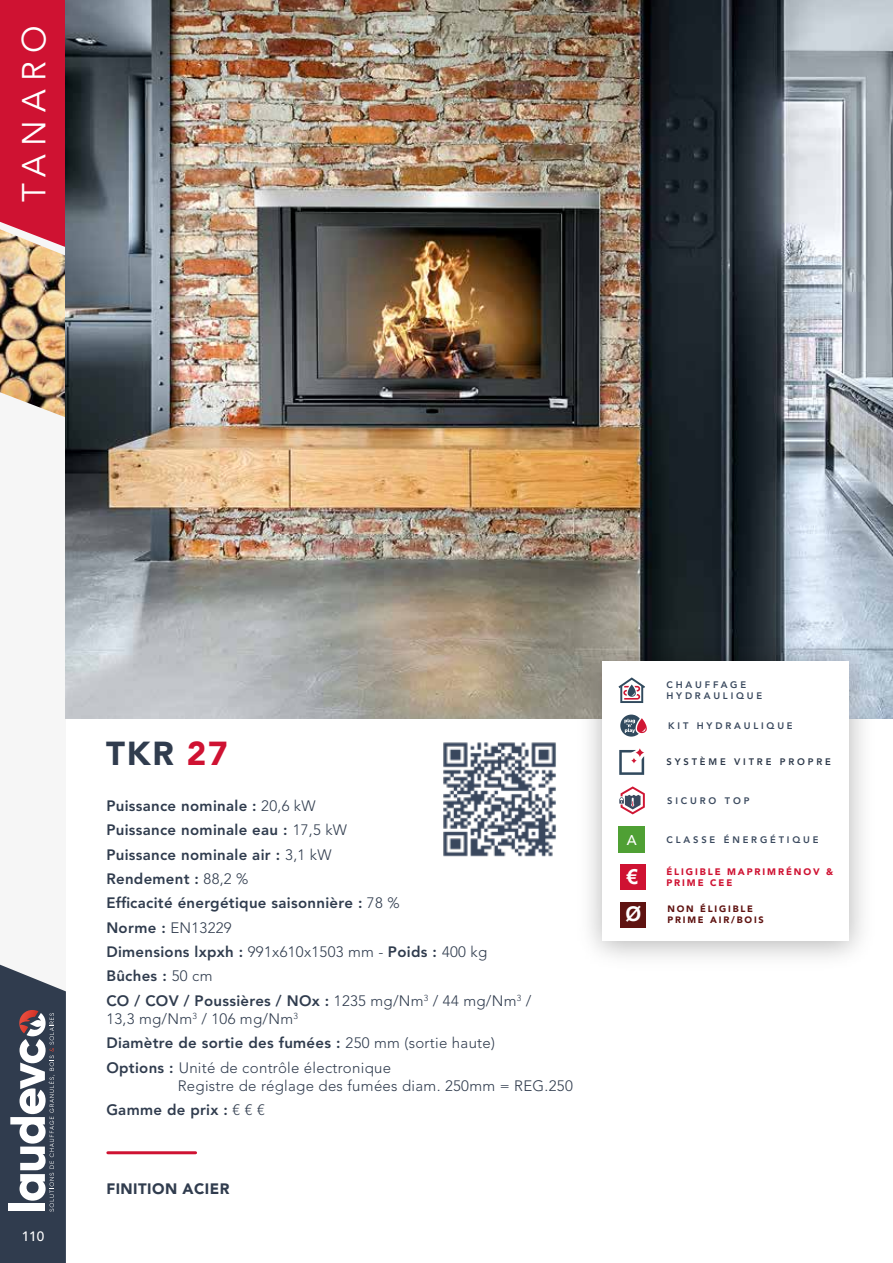
<style>
.page{position:relative;width:893px;height:1263px;background:#fff}
.page>*{position:absolute;margin:0;border:0;box-sizing:border-box;transform-origin:0 0}
.t1{font:33px "Avenir LT Std";letter-spacing:.25em;color:#fff}
.t2{font:900 33px "Avenir LT Std";color:#303c4e}
.t3{font:700 20.55px "Arial";color:#fff}
.t4{font:700 20.25px "Arial";color:#fff}
.t5{font:800 15px/24.3px "Avenir LT Std";letter-spacing:.02em;color:#303c4e}
.t6{font:300 15px/24.5px "Avenir LT Std";letter-spacing:.02em;color:#303c4e}
.t7{font:900 15px "Avenir LT Std";letter-spacing:.03em;color:#303c4e}
.t8{font:500 14.1px "Avenir LT Std";color:#fff}
.t9{font:500 13.5px "Avenir LT Std";color:#fff}
.t10{font:800 9.45px/11.2px "Avenir LT Std";letter-spacing:.3em;color:#3a495e}
.t11{font:900 9.45px/11.2px "Avenir LT Std";letter-spacing:.2em;color:#cf1232}
.t12{font:800 9.45px "Avenir LT Std";letter-spacing:.3em;color:#2c3849}
.t13{font:900 9.15px/11.1px "Avenir LT Std";letter-spacing:.2em;color:#5f1311}
.s1{color:#cf1232}
.s2{font-weight:300}
.s3{font-weight:800}
</style>
<div class="page">
<div style="left:0;top:0;width:66px;height:1065px;background:#f6f6f6"></div>
<div style="left:0;top:0;width:66px;height:224px;background:#cf1232"></div>
<svg style="left:0;top:964px;width:66px;height:299px"></svg>
<img style="left:0;top:224px;width:66px;height:193px">
<img style="left:66px;top:0;width:827px;height:719px">
<img style="left:566px;top:628px;width:319px;height:329px">
<div style="left:603px;top:661px;width:246px;height:280px;background:#fff"></div>
<div style="left:619px;top:826px;width:26px;height:27px;background:#4fa034"></div>
<svg style="left:618px;top:677px;width:27px;height:26px"></svg>
<svg style="left:619px;top:750px;width:25px;height:25px"></svg>
<div style="left:620px;top:864px;width:26px;height:26px;background:#cf1232"></div>
<div style="left:620px;top:902px;width:26px;height:25px;background:#5f1311"></div>
<svg style="left:620px;top:714px;width:27px;height:23px"></svg>
<svg style="left:619px;top:786px;width:26px;height:28px"></svg>
<img style="left:443px;top:742px;width:113px;height:115px">
<hr style="left:108px;top:1151px;width:88px;height:3px;background:#cf1232">
<h1 class="t1" style="left:15px;top:202px;width:177px;rotate:-90deg">TANARO</h1>
<p class="t9" style="left:22px;top:1229px;width:24px">110</p>
<h1 class="t2" style="left:106px;top:733px;width:123px">TKR <span class="s1">27</span></h1>
<p class="t5" style="left:106px;top:793px;width:426px">Puissance nominale : <span class="s2">20,6 kW<br></span>Puissance nominale eau : <span class="s2">17,5 kW<br></span>Puissance nominale air : <span class="s2">3,1 kW<br></span>Rendement : <span class="s2">88,2 %<br></span>Efficacité énergétique saisonnière : <span class="s2">78 %<br></span>Norme : <span class="s2">EN13229<br></span>Dimensions lxpxh : <span class="s2">991x610x1503 mm -</span> Poids : <span class="s2">400 kg<br></span>Bûches : <span class="s2">50 cm<br></span>CO / COV / Poussières / NOx : <span class="s2">1235 mg/Nm</span><sup>3</sup> <span class="s2">/ 44 mg/Nm</span><sup>3</sup> <span class="s2">/</span></p>
<p class="t6" style="left:106px;top:1006px;width:390px">13,3 mg/Nm<sup>3</sup> / 106 mg/Nm<sup>3<br></sup><span class="s3">Diamètre de sortie des fumées :</span> 250 mm (sortie haute)<br><span class="s3">Options :</span> Unité de contrôle électronique</p>
<p class="t6" style="left:106px;top:1073px;width:468px;text-indent:71px">Registre de réglage des fumées diam. 250mm = REG.250<br><span class="s3">Gamme de prix :</span> € € €</p>
<p class="t7" style="left:106px;top:1179px;width:125px">FINITION ACIER</p>
<p class="t10" style="left:666px;top:679px;width:97px">CHAUFFAGE<br>HYDRAULIQUE</p>
<p class="t10" style="left:668px;top:720px;width:126px">KIT HYDRAULIQUE</p>
<p class="t12" style="left:666px;top:756px;width:166px">SYSTÈME VITRE PROPRE</p>
<p class="t10" style="left:667px;top:795px;width:84px">SICURO TOP</p>
<p class="t8" style="left:627px;top:832px;width:11px">A</p>
<p class="t10" style="left:667px;top:834px;width:154px">CLASSE ÉNERGÉTIQUE</p>
<h2 class="t3" style="left:627px;top:863px;width:13px">€</h2>
<p class="t11" style="left:666px;top:866px;width:168px">ÉLIGIBLE MAPRIMRÉNOV &amp;<br>PRIME CEE</p>
<h3 class="t4" style="left:625px;top:900px;width:17px">Ø</h3>
<p class="t13" style="left:667px;top:903px;width:98px">NON ÉLIGIBLE<br>PRIME AIR/BOIS</p>
</div>
